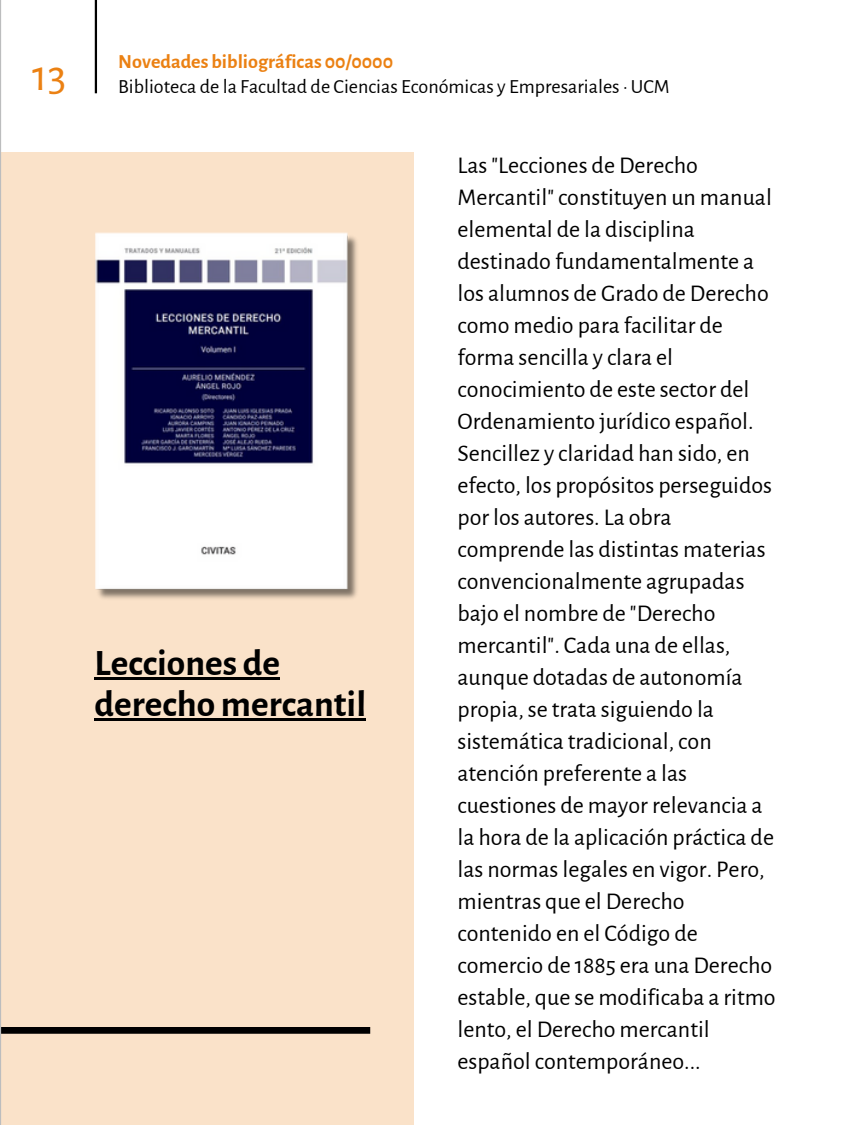
<style>
.page{position:relative;width:844px;height:1125px;background:#fff}
.page>*{position:absolute;margin:0;border:0;box-sizing:border-box;transform-origin:0 0}
.t1{font:45px "Alegreya Sans";color:#eb8113}
.t2{font:700 37.5px/40.5px "Alegreya Sans";color:#000}
.t3{font:24px/32.1px "Alegreya Sans";color:#000}
.t4{font:20.1px "Alegreya Sans";color:#000}
.t5{font:700 20.1px "Alegreya Sans";color:#eb8113}
</style>
<div class="page">
<div style="left:0;top:153px;width:413px;height:972px;background:#fae2c9"></div>
<div style="left:0;top:1027px;width:370px;height:7px;background:#000"></div>
<hr style="left:95px;top:0;width:2px;height:93px;background:#000">
<hr style="left:0;top:0;width:1px;height:1125px;background:#bcbdbe">
<img style="left:95px;top:232px;width:262px;height:367px">
<hr style="left:95px;top:677px;width:185px;height:3px;background:#000">
<hr style="left:95px;top:718px;width:271px;height:2px;background:#000">
<p class="t1" style="left:32px;top:54px;width:36px">13</p>
<p class="t5" style="left:118px;top:52px;width:276px">Novedades bibliográficas 00/0000</p>
<p class="t4" style="left:118px;top:77px;width:553px">Biblioteca de la Facultad de Ciencias Económicas y Empresariales · UCM</p>
<p class="t2" style="left:95px;top:644px;width:273px">Lecciones de derecho mercantil</p>
<p class="t3" style="left:457px;top:150px;width:320px">Las "Lecciones de Derecho<br>Mercantil" constituyen un manual elemental de la disciplina destinado fundamentalmente a los alumnos de Grado de Derecho como medio para facilitar de forma sencilla y clara el conocimiento de este sector del<br>Ordenamiento jurídico español.<br>Sencillez y claridad han sido, en efecto, los propósitos perseguidos por los autores. La obra comprende las distintas materias convencionalmente agrupadas bajo el nombre de "Derecho mercantil". Cada una de ellas, aunque dotadas de autonomía propia, se trata siguiendo la sistemática tradicional, con atención preferente a las cuestiones de mayor relevancia a la hora de la aplicación práctica de las normas legales en vigor. Pero, mientras que el Derecho contenido en el Código de comercio de 1885 era una Derecho estable, que se modificaba a ritmo lento, el Derecho mercantil español contemporáneo...</p>
</div>
